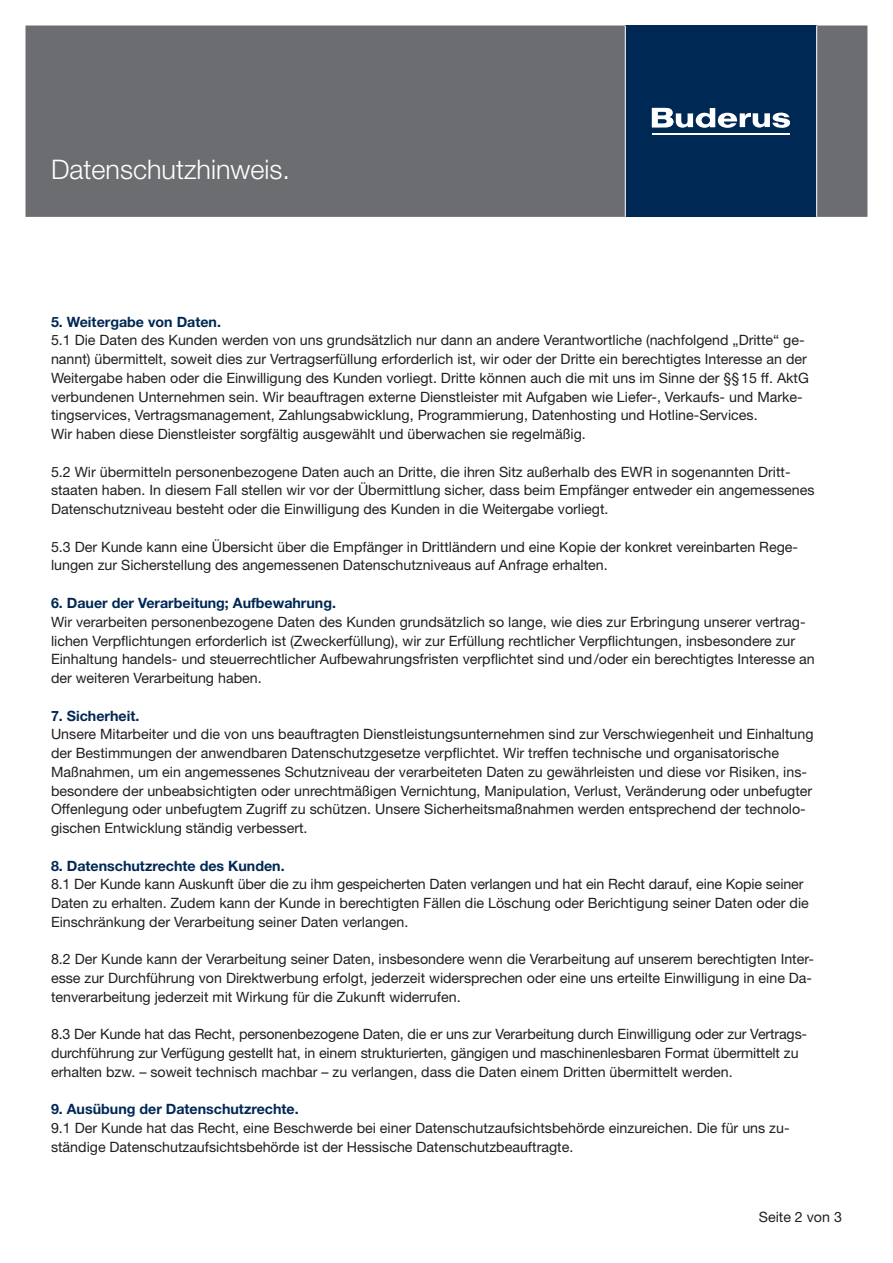
<style>
.page{position:relative;width:893px;height:1263px;background:#fff}
.page>*{position:absolute;margin:0;border:0;box-sizing:border-box;transform-origin:0 0}
.t1{font:300 27px "Helvetica Neue LT Pro";color:#fff}
.t2{font:14.25px/18.8px "Helvetica Neue LT Pro";color:#231f20}
.t3{font:700 14.25px "Helvetica Neue LT Pro";color:#002855}
</style>
<div class="page">
<div style="left:26px;top:26px;width:841px;height:191px;background:#6c6d70;border:2px solid #6c6d70"></div>
<div style="left:625px;top:26px;width:192px;height:191px;background:#002855"></div>
<hr style="left:652px;top:133px;width:137px;height:1px;background:#fff">
<svg style="left:652px;top:108px;width:138px;height:20px"></svg>
<hr style="left:625px;top:26px;width:1px;height:191px;background:#fff">
<hr style="left:816px;top:26px;width:1px;height:191px;background:#fff">
<h1 class="t1" style="left:51px;top:153px;width:241px">Datenschutzhinweis.</h1>
<p class="t3" style="left:51px;top:313px;width:171px">5. Weitergabe von Daten.</p>
<p class="t2" style="left:51px;top:331px;width:759px">5.1 Die Daten des Kunden werden von uns grundsätzlich nur dann an andere Verantwortliche (nachfolgend „Dritte“ ge&shy;nannt) übermittelt, soweit dies zur Vertragserfüllung erforderlich ist, wir oder der Dritte ein berechtigtes Interesse an der Weitergabe haben oder die Einwilligung des Kunden vorliegt. Dritte können auch die mit uns im Sinne der §§15 ff. AktG verbundenen Unternehmen sein. Wir beauftragen externe Dienstleister mit Aufgaben wie Liefer-, Verkaufs- und Marke&shy;tingservices, Vertragsmanagement, Zahlungsabwicklung, Programmierung, Datenhosting und Hotline-Services.<br>Wir haben diese Dienstleister sorgfältig ausgewählt und überwachen sie regelmäßig.</p>
<p class="t2" style="left:51px;top:462px;width:765px">5.2 Wir übermitteln personenbezogene Daten auch an Dritte, die ihren Sitz außerhalb des EWR in sogenannten Dritt&shy;staaten haben. In diesem Fall stellen wir vor der Übermittlung sicher, dass beim Empfänger entweder ein angemessenes<br>Datenschutzniveau besteht oder die Einwilligung des Kunden in die Weitergabe vorliegt.</p>
<p class="t2" style="left:51px;top:537px;width:749px">5.3 Der Kunde kann eine Übersicht über die Empfänger in Drittländern und eine Kopie der konkret vereinbarten Rege&shy;lungen zur Sicherstellung des angemessenen Datenschutzniveaus auf Anfrage erhalten.</p>
<p class="t3" style="left:51px;top:594px;width:287px">6. Dauer der Verarbeitung; Aufbewahrung.</p>
<p class="t2" style="left:51px;top:612px;width:765px">Wir verarbeiten personenbezogene Daten des Kunden grundsätzlich so lange, wie dies zur Erbringung unserer vertrag&shy;lichen Verpflichtungen erforderlich ist (Zweckerfüllung), wir zur Erfüllung rechtlicher Verpflichtungen, insbesondere zur Einhaltung handels- und steuerrechtlicher Aufbewahrungsfristen verpflichtet sind und/oder ein berechtigtes Interesse an der weiteren Verarbeitung haben.</p>
<p class="t3" style="left:51px;top:706px;width:90px">7. Sicherheit.</p>
<p class="t2" style="left:51px;top:724px;width:764px">Unsere Mitarbeiter und die von uns beauftragten Dienstleistungsunternehmen sind zur Verschwiegenheit und Einhaltung der Bestimmungen der anwendbaren Datenschutzgesetze verpflichtet. Wir treffen technische und organisatorische Maßnahmen, um ein angemessenes Schutzniveau der verarbeiteten Daten zu gewährleisten und diese vor Risiken, ins&shy;besondere der unbeabsichtigten oder unrechtmäßigen Vernichtung, Manipulation, Verlust, Veränderung oder unbefugter Offenlegung oder unbefugtem Zugriff zu schützen. Unsere Sicherheitsmaßnahmen werden entsprechend der technolo&shy;gischen Entwicklung ständig verbessert.</p>
<p class="t3" style="left:51px;top:856px;width:235px">8. Datenschutzrechte des Kunden.</p>
<p class="t2" style="left:51px;top:874px;width:759px">8.1 Der Kunde kann Auskunft über die zu ihm gespeicherten Daten verlangen und hat ein Recht darauf, eine Kopie seiner<br>Daten zu erhalten. Zudem kann der Kunde in berechtigten Fällen die Löschung oder Berichtigung seiner Daten oder die<br>Einschränkung der Verarbeitung seiner Daten verlangen.</p>
<p class="t2" style="left:51px;top:949px;width:764px">8.2 Der Kunde kann der Verarbeitung seiner Daten, insbesondere wenn die Verarbeitung auf unserem berechtigten Inter&shy;esse zur Durchführung von Direktwerbung erfolgt, jederzeit widersprechen oder eine uns erteilte Einwilligung in eine Da&shy;tenverarbeitung jederzeit mit Wirkung für die Zukunft widerrufen.</p>
<p class="t2" style="left:51px;top:1024px;width:758px">8.3 Der Kunde hat das Recht, personenbezogene Daten, die er uns zur Verarbeitung durch Einwilligung oder zur Vertrags&shy;durchführung zur Verfügung gestellt hat, in einem strukturierten, gängigen und maschinenlesbaren Format übermittelt zu erhalten bzw. – soweit technisch machbar – zu verlangen, dass die Daten einem Dritten übermittelt werden.</p>
<p class="t3" style="left:51px;top:1100px;width:249px">9. Ausübung der Datenschutzrechte.</p>
<p class="t2" style="left:51px;top:1118px;width:740px">9.1 Der Kunde hat das Recht, eine Beschwerde bei einer Datenschutzaufsichtsbehörde einzureichen. Die für uns zu&shy;ständige Datenschutzaufsichtsbehörde ist der Hessische Datenschutzbeauftragte.</p>
<p class="t2" style="left:759px;top:1207px;width:85px">Seite 2 von 3</p>
</div>
